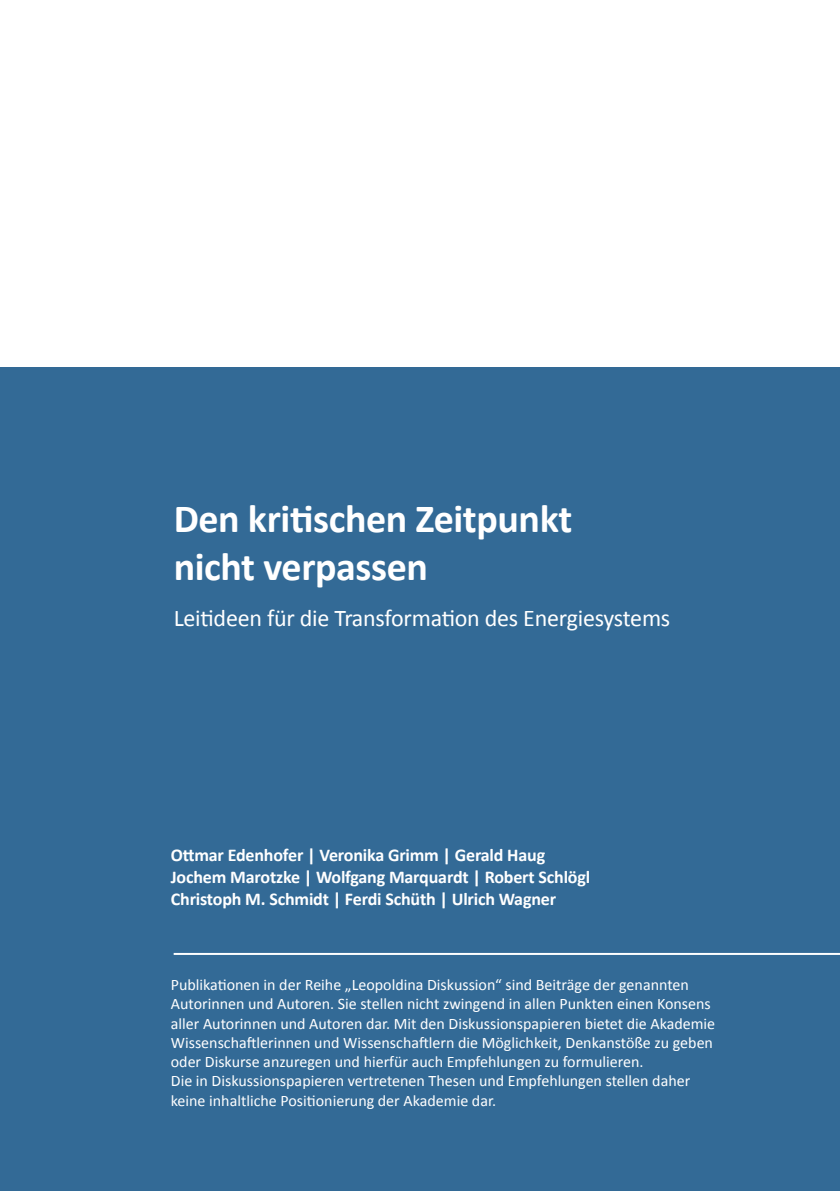
<style>
.page{position:relative;width:840px;height:1191px;background:#fff}
.page>*{position:absolute;margin:0;border:0;box-sizing:border-box;transform-origin:0 0}
.t1{font:700 40px/48px "Calibri";letter-spacing:-.01em;color:#fff}
.t2{font:24px "Calibri";letter-spacing:-.01em;color:#fff}
.t3{font:700 18px/22px "Calibri";letter-spacing:-.01em;color:#fff}
.t4{font:16px/19.2px "Calibri";color:#fff}
</style>
<div class="page">
<div style="left:0;top:368px;width:839px;height:823px;background:#336a96"></div>
<hr style="left:173px;top:953px;width:666px;height:2px;background:#fff">
<h1 class="t1" style="left:173px;top:495px;width:400px">Den kritischen Zeitpunkt nicht verpassen</h1>
<h2 class="t2" style="left:173px;top:603px;width:498px">Leitideen für die Transformation des Energiesystems</h2>
<p class="t3" style="left:171px;top:844px;width:420px">Ottmar Edenhofer | Veronika Grimm | Gerald Haug<br>Jochem Marotzke | Wolfgang Marquardt | Robert Schlögl<br>Christoph M. Schmidt | Ferdi Schüth | Ulrich Wagner</p>
<p class="t4" style="left:171px;top:975px;width:545px">Publikationen in der Reihe „Leopoldina Diskussion“ sind Beiträge der genannten Autorinnen und Autoren. Sie stellen nicht zwingend in allen Punkten einen Konsens aller Autorinnen und Autoren dar. Mit den Diskussionspapieren bietet die Akademie Wissenschaftlerinnen und Wissenschaftlern die Möglichkeit, Denkanstöße zu geben oder Diskurse anzuregen und hierfür auch Empfehlungen zu formulieren.<br>Die in Diskussionspapieren vertretenen Thesen und Empfehlungen stellen daher keine inhaltliche Positionierung der Akademie dar.</p>
</div>
